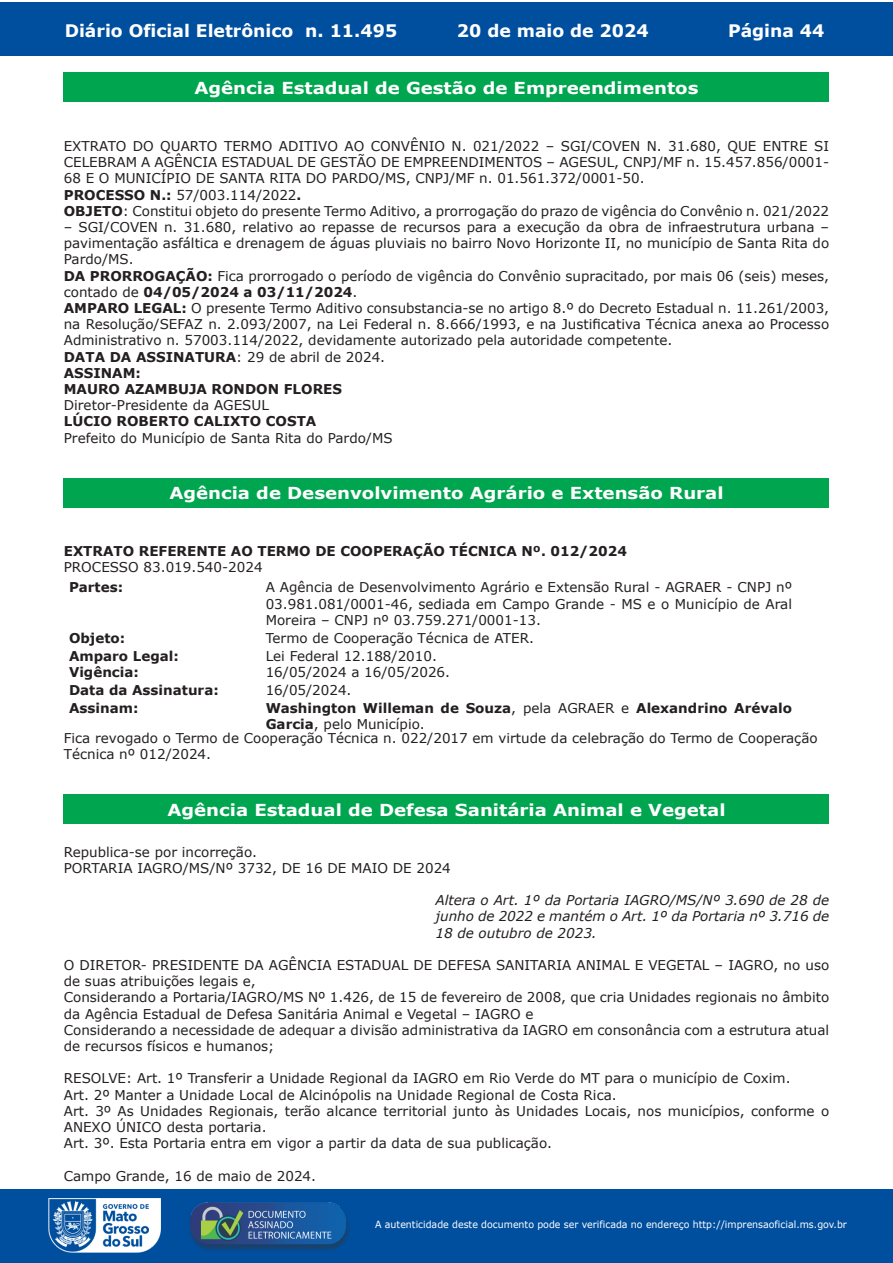
<style>
.page{position:relative;width:893px;height:1263px;background:#fff}
.page>*{position:absolute;margin:0;border:0;box-sizing:border-box;transform-origin:0 0}
.t1{font:700 17.25px "Verdana";color:#fff}
.t2{font:700 16.5px "Verdana";color:#fff;scale:1.1 1}
.t3{font:13.5px/16.2px "Verdana";color:#231f20}
.t4{font:700 13.5px/16.2px "Verdana";color:#231f20}
.t5{font:italic 13.5px/16.2px "Verdana";color:#231f20;text-align:justify}
.t6{font:9.9px "Verdana";color:#fff;scale:.95 1}
.s1{font-weight:700}
.s2{font-weight:400}
</style>
<div class="page">
<div style="left:0;top:2px;width:893px;height:53px;background:#004f9f"></div>
<div style="left:1px;top:1189px;width:892px;height:74px;background:#004f9f"></div>
<img style="left:49px;top:1198px;width:111px;height:54px">
<img style="left:185px;top:1201px;width:168px;height:54px">
<div style="left:64px;top:73px;width:765px;height:29px;background:#00a54f"></div>
<div style="left:64px;top:478px;width:765px;height:29px;background:#00a54f"></div>
<div style="left:64px;top:794px;width:765px;height:30px;background:#00a54f"></div>
<p class="t1" style="left:65px;top:18px;width:334px">Diário Oficial Eletrônico n. 11.495</p>
<p class="t1" style="left:457px;top:18px;width:193px">20 de maio de 2024</p>
<p class="t1" style="left:728px;top:18px;width:98px">Página 44</p>
<p class="t2" style="left:194px;top:76px;width:460px">Agência Estadual de Gestão de Empreendimentos</p>
<p class="t3" style="left:64px;top:138px;width:767px">EXTRATO DO QUARTO TERMO ADITIVO AO CONVÊNIO N. 021/2022 – SGI/COVEN N. 31.680, QUE ENTRE SI CELEBRAM A AGÊNCIA ESTADUAL DE GESTÃO DE EMPREENDIMENTOS – AGESUL, CNPJ/MF n. 15.457.856/0001- 68 E O MUNICÍPIO DE SANTA RITA DO PARDO/MS, CNPJ/MF n. 01.561.372/0001-50.<br><span class="s1">PROCESSO N.:</span> 57/003.114/2022<span class="s1">.<br>OBJETO</span>: Constitui objeto do presente Termo Aditivo, a prorrogação do prazo de vigência do Convênio n. 021/2022</p>
<p class="t3" style="left:64px;top:219px;width:767px">– SGI/COVEN n. 31.680, relativo ao repasse de recursos para a execução da obra de infraestrutura urbana – pavimentação asfáltica e drenagem de águas pluviais no bairro Novo Horizonte II, no município de Santa Rita do Pardo/MS.<br><span class="s1">DA PRORROGAÇÃO:</span> Fica prorrogado o período de vigência do Convênio supracitado, por mais 06 (seis) meses, contado de <span class="s1">04/05/2024 a 03/11/2024</span>.<br><span class="s1">AMPARO LEGAL:</span> O presente Termo Aditivo consubstancia-se no artigo 8.º do Decreto Estadual n. 11.261/2003, na Resolução/SEFAZ n. 2.093/2007, na Lei Federal n. 8.666/1993, e na Justificativa Técnica anexa ao Processo Administrativo n. 57003.114/2022, devidamente autorizado pela autoridade competente.<br><span class="s1">DATA DA ASSINATURA</span>: 29 de abril de 2024.<br><span class="s1">ASSINAM:<br>MAURO AZAMBUJA RONDON FLORES</span></p>
<p class="t3" style="left:64px;top:397px;width:207px">Diretor-Presidente da AGESUL</p>
<p class="t4" style="left:64px;top:413px;width:254px">LÚCIO ROBERTO CALIXTO COSTA</p>
<p class="t3" style="left:64px;top:429px;width:330px">Prefeito do Município de Santa Rita do Pardo/MS</p>
<p class="t2" style="left:169px;top:481px;width:505px">Agência de Desenvolvimento Agrário e Extensão Rural</p>
<p class="t4" style="left:64px;top:543px;width:565px">EXTRATO REFERENTE AO TERMO DE COOPERAÇÃO TÉCNICA Nº. 012/2024</p>
<p class="t3" style="left:64px;top:559px;width:200px">PROCESSO 83.019.540-2024</p>
<p class="t4" style="left:69px;top:579px;width:56px">Partes:</p>
<p class="t3" style="left:266px;top:579px;width:528px;text-align:justify">A Agência de Desenvolvimento Agrário e Extensão Rural - AGRAER - CNPJ nº 03.981.081/0001-46, sediada em Campo Grande - MS e o Município de Aral Moreira – CNPJ nº 03.759.271/0001-13.</p>
<p class="t4" style="left:69px;top:629px;width:58px">Objeto:</p>
<p class="t3" style="left:266px;top:630px;width:270px">Termo de Cooperação Técnica de ATER.</p>
<p class="t4" style="left:69px;top:647px;width:111px">Amparo Legal:<br>Vigência:</p>
<p class="t3" style="left:266px;top:648px;width:186px">Lei Federal 12.188/2010.<br>16/05/2024 a 16/05/2026.</p>
<p class="t4" style="left:69px;top:682px;width:151px">Data da Assinatura:</p>
<p class="t3" style="left:266px;top:682px;width:87px">16/05/2024.</p>
<p class="t4" style="left:69px;top:700px;width:71px">Assinam:</p>
<p class="t4" style="left:266px;top:700px;width:528px">Washington Willeman de Souza<span class="s2">, pela AGRAER e</span> Alexandrino Arévalo<br>Garcia<span class="s2">, pelo Município.</span></p>
<p class="t3" style="left:64px;top:730px;width:755px">Fica revogado o Termo de Cooperação Técnica n. 022/2017 em virtude da celebração do Termo de Cooperação<br>Técnica nº 012/2024.</p>
<p class="t2" style="left:167px;top:798px;width:509px">Agência Estadual de Defesa Sanitária Animal e Vegetal</p>
<p class="t3" style="left:64px;top:843px;width:389px">Republica-se por incorreção.<br>PORTARIA IAGRO/MS/Nº 3732, DE 16 DE MAIO DE 2024</p>
<p class="t5" style="left:435px;top:892px;width:395px">Altera o Art. 1º da Portaria IAGRO/MS/Nº 3.690 de 28 de junho de 2022 e mantém o Art. 1º da Portaria nº 3.716 de 18 de outubro de 2023.</p>
<p class="t3" style="left:64px;top:957px;width:767px">O DIRETOR- PRESIDENTE DA AGÊNCIA ESTADUAL DE DEFESA SANITARIA ANIMAL E VEGETAL – IAGRO, no uso de suas atribuições legais e,<br>Considerando a Portaria/IAGRO/MS Nº 1.426, de 15 de fevereiro de 2008, que cria Unidades regionais no âmbito da Agência Estadual de Defesa Sanitária Animal e Vegetal – IAGRO e<br>Considerando a necessidade de adequar a divisão administrativa da IAGRO em consonância com a estrutura atual de recursos físicos e humanos;</p>
<p class="t3" style="left:64px;top:1070px;width:767px">RESOLVE: Art. 1º Transferir a Unidade Regional da IAGRO em Rio Verde do MT para o município de Coxim.<br>Art. 2º Manter a Unidade Local de Alcinópolis na Unidade Regional de Costa Rica.<br>Art. 3º As Unidades Regionais, terão alcance territorial junto às Unidades Locais, nos municípios, conforme o ANEXO ÚNICO desta portaria.<br>Art. 3º. Esta Portaria entra em vigor a partir da data de sua publicação.</p>
<p class="t3" style="left:64px;top:1167px;width:254px">Campo Grande, 16 de maio de 2024.</p>
<p class="t6" style="left:375px;top:1218px;width:498px">A autenticidade deste documento pode ser verificada no endereço http://imprensaoficial.ms.gov.br</p>
</div>
